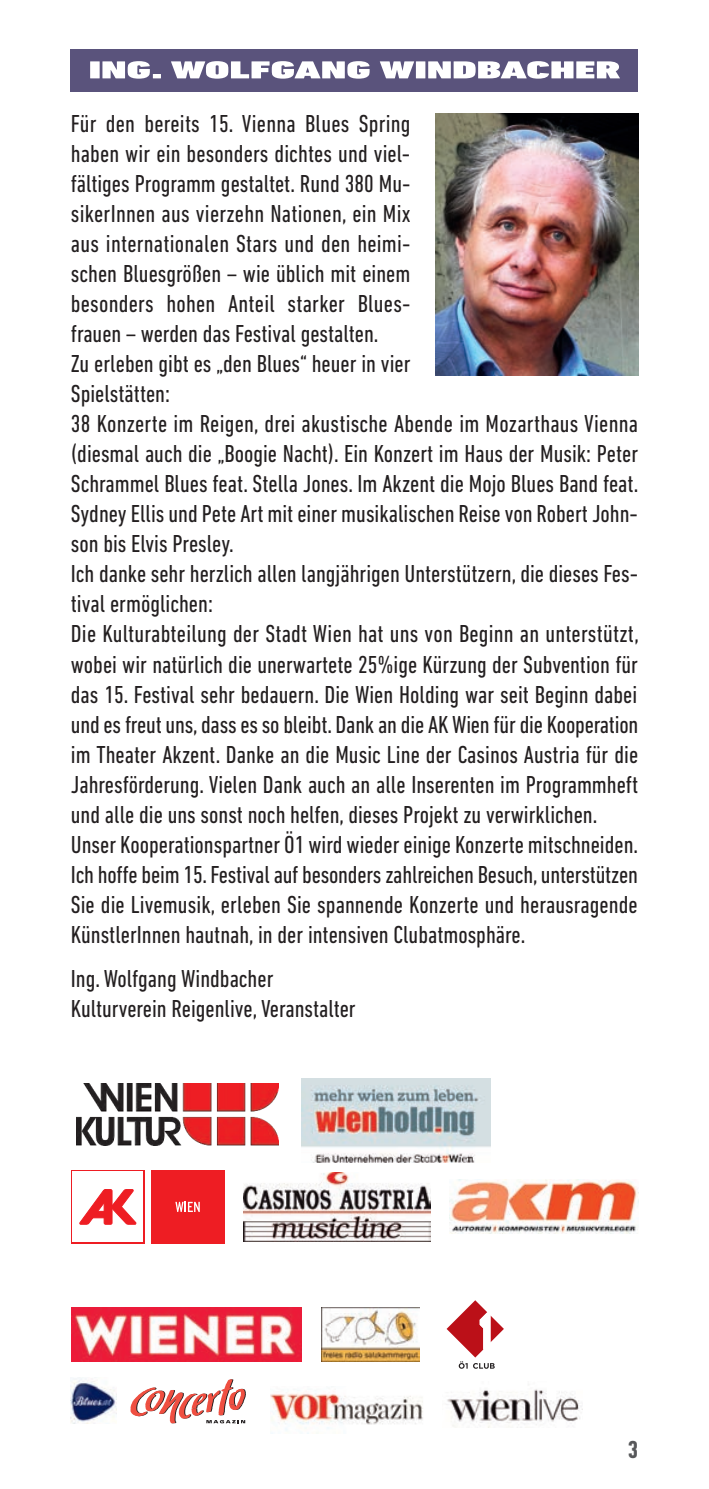
<style>
.page{position:relative;width:709px;height:1489px;background:#fff}
.page>*{position:absolute;margin:0;border:0;box-sizing:border-box;transform-origin:0 0}
.t1{font:condensed 25px/30px "DIN Next LT Pro";color:#231f20}
.t2{font:900 condensed 25px "DIN Next LT Pro";color:#fff;scale:2 1}
.t3{font:700 condensed 25px "DIN Next LT Pro";color:#57585a}
</style>
<div class="page">
<img style="left:76px;top:1083px;width:202px;height:62px">
<img style="left:243px;top:1172px;width:188px;height:68px">
<img style="left:449px;top:1179px;width:189px;height:54px">
<div style="left:71px;top:1170px;width:74px;height:73px;background:linear-gradient(to bottom,#ee1d23,#ee1d23)"></div>
<div style="left:73px;top:1171px;width:70px;height:70px;background:#fff"></div>
<svg style="left:79px;top:1189px;width:58px;height:35px"></svg>
<div style="left:151px;top:1170px;width:73px;height:73px;background:#ee1d23"></div>
<svg style="left:175px;top:1201px;width:25px;height:10px"></svg>
<img style="left:302px;top:1078px;width:188px;height:83px">
<svg style="left:130px;top:1379px;width:116px;height:44px"></svg>
<svg style="left:446px;top:1300px;width:58px;height:68px"></svg>
<img style="left:71px;top:1307px;width:231px;height:54px">
<img style="left:321px;top:1307px;width:98px;height:54px">
<img style="left:270px;top:1390px;width:153px;height:41px">
<img style="left:446px;top:1389px;width:136px;height:37px">
<img style="left:70px;top:1377px;width:46px;height:46px">
<div style="left:71px;top:50px;width:567px;height:42px;background:#5a537c"></div>
<img style="left:435px;top:113px;width:203px;height:263px">
<p class="t2" style="left:89px;top:61px;width:267px">ING. WOLFGANG WINDBACHER</p>
<p class="t1" style="left:71px;top:111px;width:569px">Für den bereits 15. Vienna Blues Spring<br>haben wir ein besonders dichtes und viel-<br>fältiges Programm gestaltet. Rund 380 Mu-<br>sikerInnen aus vierzehn Nationen, ein Mix<br>aus internationalen Stars und den heimi-<br>schen Bluesgrößen – wie üblich mit einem<br>besonders hohen Anteil starker Blues-<br>frauen – werden das Festival gestalten.<br>Zu erleben gibt es „den Blues“ heuer in vier<br>Spielstätten:<br>38 Konzerte im Reigen, drei akustische Abende im Mozarthaus Vienna (diesmal auch die „Boogie Nacht). Ein Konzert im Haus der Musik: Peter Schrammel Blues feat. Stella Jones. Im Akzent die Mojo Blues Band feat.<br>Sydney Ellis und Pete Art mit einer musikalischen Reise von Robert John&shy;son bis Elvis Presley.<br>Ich danke sehr herzlich allen langjährigen Unterstützern, die dieses Fes&shy;tival ermöglichen:<br>Die Kulturabteilung der Stadt Wien hat uns von Beginn an unterstützt, wobei wir natürlich die unerwartete 25%ige Kürzung der Subvention für das 15. Festival sehr bedauern. Die Wien Holding war seit Beginn dabei und es freut uns, dass es so bleibt. Dank an die AK Wien für die Kooperation im Theater Akzent. Danke an die Music Line der Casinos Austria für die Jahresförderung. Vielen Dank auch an alle Inserenten im Programmheft und alle die uns sonst noch helfen, dieses Projekt zu verwirklichen.<br>Unser Kooperationspartner Ö1 wird wieder einige Konzerte mitschneiden.<br>Ich hoffe beim 15. Festival auf besonders zahlreichen Besuch, unterstützen Sie die Livemusik, erleben Sie spannende Konzerte und herausragende KünstlerInnen hautnah, in der intensiven Clubatmosphäre.</p>
<p class="t1" style="left:71px;top:965px;width:286px">Ing. Wolfgang Windbacher<br>Kulturverein Reigenlive, Veranstalter</p>
<p class="t3" style="left:627px;top:1440px;width:12px">3</p>
</div>
